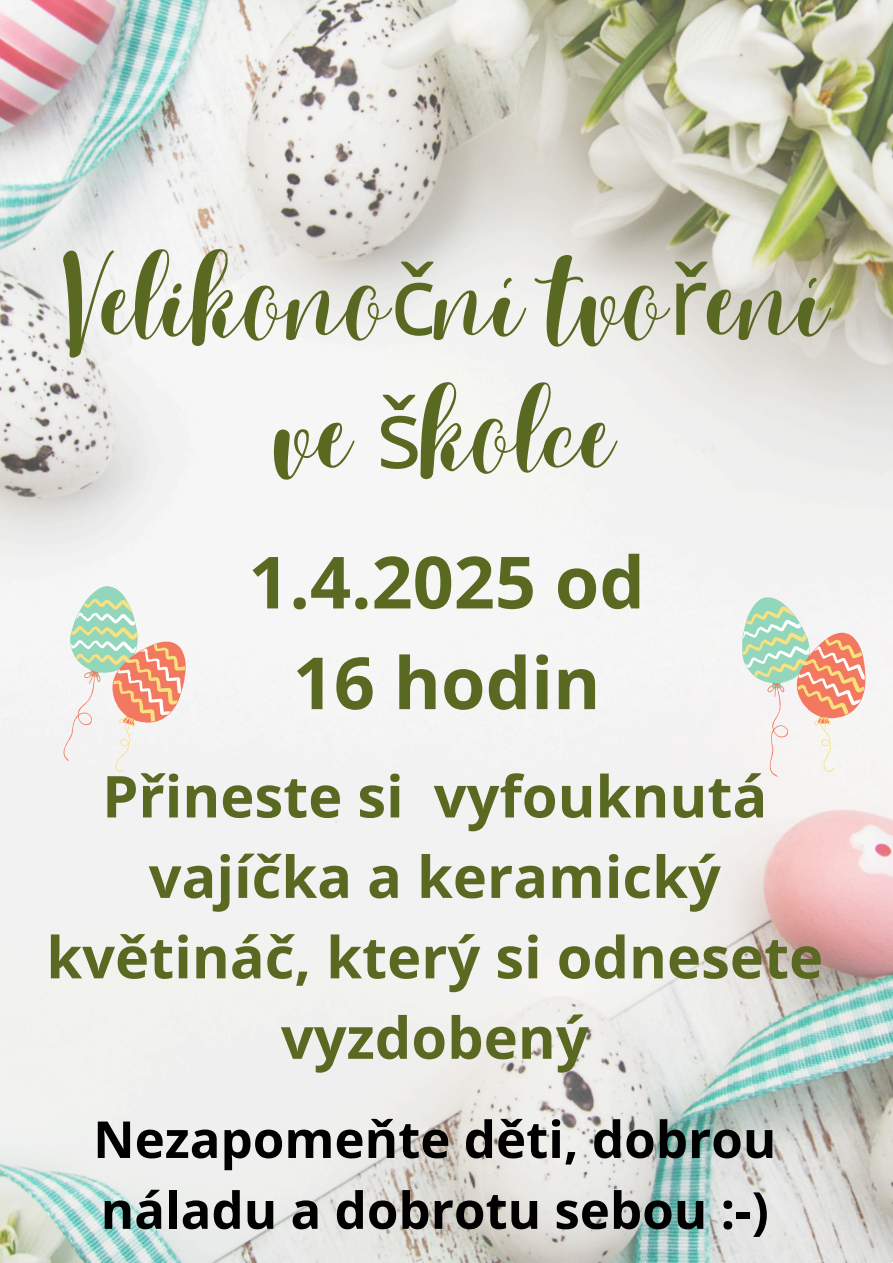
<style>
.page{position:relative;width:893px;height:1263px;background:#fff}
.page>*{position:absolute;margin:0;border:0;box-sizing:border-box;transform-origin:0 0}
.t1{font:300 95.55px/133.1px "Best";color:#5a6921;text-align:center}
.t2{font:700 72px/100.6px "Open Sans";color:#5a6921;text-align:center}
.t3{font:700 57.75px/80.4px "Open Sans";color:#5a6921;text-align:center}
.t4{font:700 51px/70.9px "Open Sans";color:#000}
.s1{font-family:"Noto Sans";font-weight:400}
</style>
<div class="page">
<img style="left:0;top:0;width:893px;height:1263px">
<svg style="left:37px;top:579px;width:164px;height:208px"></svg>
<svg style="left:742px;top:597px;width:123px;height:180px"></svg>
<h1 class="t1" style="left:61px;top:235px;width:769px">Velikono<span class="s1">č</span>ní tvo<span class="s1">ř</span>ení ve <span class="s1">š</span>kolce</h1>
<p class="t2" style="left:248px;top:530px;width:398px">1.4.2025 od<br>16 hodin</p>
<h2 class="t3" style="left:46px;top:755px;width:778px">Přineste si vyfouknutá vajíčka a keramický květináč, který si odnesete vyzdobený</h2>
<p class="t4" style="left:93px;top:1103px;width:684px">Nezapomeňte děti, dobrou náladu a dobrotu sebou :-)</p>
</div>
